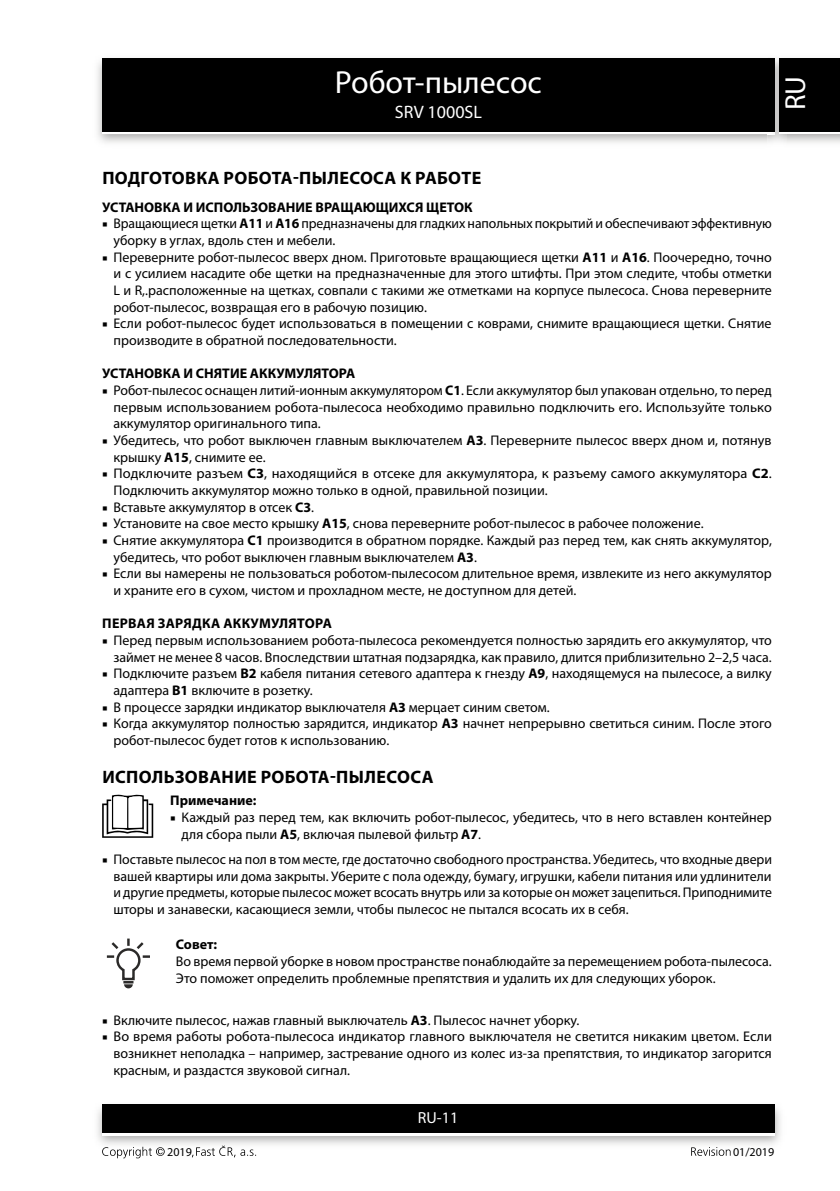
<style>
.page{position:relative;width:840px;height:1191px;background:#fff}
.page>*{position:absolute;margin:0;border:0;box-sizing:border-box;transform-origin:0 0}
.t1{font:32px "Myriad Pro";color:#fff}
.t2{font:29px "Myriad Pro";color:#fff}
.t3{font:700 18px "Myriad Pro";letter-spacing:.02em;color:#000}
.t4{font:18px "Myriad Pro";color:#fff}
.t5{font:16px "Myriad Pro";color:#fff}
.t6{font:14px/16.6px "Myriad Pro";color:#000}
.t7{font:700 14px "Myriad Pro";color:#000}
.t8{font:700 14px "Myriad Pro";letter-spacing:.02em;color:#000}
.t9{font:12px "Myriad Pro";color:#000}
.s1{font-family:"Minion Pro"}
.s2{font-weight:700}
</style>
<div class="page">
<div style="left:102px;top:61px;width:672px;height:73px;background:linear-gradient(to right,#000,#000)"></div>
<div style="left:102px;top:58px;width:672px;height:73px;background:#000"></div>
<img style="left:97px;top:1104px;width:684px;height:41px">
<div style="left:102px;top:1107px;width:672px;height:28px;background:linear-gradient(to right,#fff,#fff)"></div>
<div style="left:102px;top:1104px;width:672px;height:28px;background:#000"></div>
<img style="left:767px;top:56px;width:18px;height:89px">
<svg style="left:767px;top:131px;width:7px;height:3px"></svg>
<img style="left:767px;top:58px;width:7px;height:3px">
<img style="left:767px;top:61px;width:7px;height:70px">
<div style="left:778px;top:61px;width:61px;height:73px;background:linear-gradient(to right,#000,#000)"></div>
<div style="left:778px;top:58px;width:61px;height:73px;background:#000"></div>
<svg style="left:102px;top:1146px;width:63px;height:12px"></svg>
<svg style="left:192px;top:1145px;width:64px;height:12px"></svg>
<svg style="left:691px;top:1147px;width:39px;height:8px"></svg>
<svg style="left:102px;top:794px;width:51px;height:43px"></svg>
<svg style="left:107px;top:938px;width:43px;height:50px"></svg>
<h1 class="t1" style="left:335px;top:62px;width:208px">Робот-пылесос</h1>
<p class="t4" style="left:394px;top:101px;width:89px">SRV 1000SL</p>
<h2 class="t2" style="left:777px;top:110px;width:36px;rotate:-90deg">RU</h2>
<p class="t3" style="left:102px;top:166px;width:380px">ПОДГОТОВКА РОБОТА-ПЫЛЕСОСА К РАБОТЕ</p>
<p class="t7" style="left:102px;top:198px;width:372px">УСТАНОВКА И ИСПОЛЬЗОВАНИЕ ВРАЩАЮЩИХСЯ ЩЕТОК</p>
<p class="t6" style="left:113px;top:215px;width:659px;text-indent:-11px"><span class="s1">■</span> Вращающиеся щетки <span class="s2">A11</span> и <span class="s2">A16</span> предназначены для гладких напольных покрытий и обеспечивают эффективную уборку в углах, вдоль стен и мебели.</p>
<p class="t6" style="left:113px;top:248px;width:659px;text-align:justify;text-indent:-11px"><span class="s1">■</span> Переверните робот-пылесос вверх дном. Приготовьте вращающиеся щетки <span class="s2">A11</span> и <span class="s2">A16</span>. Поочередно, точно и с усилием насадите обе щетки на предназначенные для этого штифты. При этом следите, чтобы отметки L и R,.расположенные на щетках, совпали с такими же отметками на корпусе пылесоса. Снова переверните робот-пылесос, возвращая его в рабочую позицию.</p>
<p class="t6" style="left:113px;top:315px;width:659px;text-indent:-11px"><span class="s1">■</span> Если робот-пылесос будет использоваться в помещении с коврами, снимите вращающиеся щетки. Снятие производите в обратной последовательности.</p>
<p class="t7" style="left:102px;top:364px;width:254px">УСТАНОВКА И СНЯТИЕ АККУМУЛЯТОРА</p>
<p class="t6" style="left:113px;top:382px;width:659px;text-align:justify;text-indent:-11px"><span class="s1">■</span> Робот-пылесос оснащен литий-ионным аккумулятором <span class="s2">С1</span>. Если аккумулятор был упакован отдельно, то перед первым использованием робота-пылесоса необходимо правильно подключить его. Используйте только аккумулятор оригинального типа.</p>
<p class="t6" style="left:113px;top:432px;width:659px;text-indent:-11px"><span class="s1">■</span> Убедитесь, что робот выключен главным выключателем <span class="s2">A3</span>. Переверните пылесос вверх дном и, потянув крышку <span class="s2">А15</span>, снимите ее.</p>
<p class="t6" style="left:113px;top:465px;width:659px;text-indent:-11px"><span class="s1">■</span> Подключите разъем <span class="s2">С3</span>, находящийся в отсеке для аккумулятора, к разъему самого аккумулятора <span class="s2">С2</span>.<br>Подключить аккумулятор можно только в одной, правильной позиции.</p>
<p class="t6" style="left:102px;top:498px;width:213px"><span class="s1">■</span> Вставьте аккумулятор в отсек <span class="s2">С3</span>.</p>
<p class="t6" style="left:102px;top:515px;width:602px"><span class="s1">■</span> Установите на свое место крышку <span class="s2">А15</span>, снова переверните робот-пылесос в рабочее положение.</p>
<p class="t6" style="left:113px;top:532px;width:659px;text-indent:-11px"><span class="s1">■</span> Снятие аккумулятора <span class="s2">С1</span> производится в обратном порядке. Каждый раз перед тем, как снять аккумулятор, убедитесь, что робот выключен главным выключателем <span class="s2">А3</span>.</p>
<p class="t6" style="left:113px;top:565px;width:659px;text-indent:-11px"><span class="s1">■</span> Если вы намерены не пользоваться роботом-пылесосом длительное время, извлеките из него аккумулятор и храните его в сухом, чистом и прохладном месте, не доступном для детей.</p>
<p class="t8" style="left:102px;top:614px;width:231px">ПЕРВАЯ ЗАРЯДКА АККУМУЛЯТОРА</p>
<p class="t6" style="left:102px;top:632px;width:670px;text-align:right"><span class="s1">■</span> Перед первым использованием робота-пылесоса рекомендуется полностью зарядить его аккумулятор, что займет не менее 8 часов. Впоследствии штатная подзарядка, как правило, длится приблизительно 2–2,5 часа.</p>
<p class="t6" style="left:113px;top:665px;width:659px;text-indent:-11px"><span class="s1">■</span> Подключите разъем <span class="s2">B2</span> кабеля питания сетевого адаптера к гнезду <span class="s2">А9</span>, находящемуся на пылесосе, а вилку адаптера <span class="s2">В1</span> включите в розетку.</p>
<p class="t6" style="left:102px;top:698px;width:449px"><span class="s1">■</span> В процессе зарядки индикатор выключателя <span class="s2">А3</span> мерцает синим светом.</p>
<p class="t6" style="left:113px;top:715px;width:659px;text-indent:-11px"><span class="s1">■</span> Когда аккумулятор полностью зарядится, индикатор <span class="s2">A3</span> начнет непрерывно светиться синим. После этого робот-пылесос будет готов к использованию.</p>
<p class="t3" style="left:102px;top:765px;width:332px">ИСПОЛЬЗОВАНИЕ РОБОТА-ПЫЛЕСОСА</p>
<p class="t7" style="left:170px;top:791px;width:88px">Примечание:</p>
<p class="t6" style="left:181px;top:808px;width:591px;text-indent:-11px"><span class="s1">■</span> Каждый раз перед тем, как включить робот-пылесос, убедитесь, что в него вставлен контейнер для сбора пыли <span class="s2">A5</span>, включая пылевой фильтр <span class="s2">A7</span>.</p>
<p class="t6" style="left:113px;top:850px;width:659px;text-align:justify;text-indent:-11px"><span class="s1">■</span> Поставьте пылесос на пол в том месте, где достаточно свободного пространства. Убедитесь, что входные двери вашей квартиры или дома закрыты. Уберите с пола одежду, бумагу, игрушки, кабели питания или удлинители и другие предметы, которые пылесос может всосать внутрь или за которые он может зацепиться. Приподнимите шторы и занавески, касающиеся земли, чтобы пылесос не пытался всосать их в себя.</p>
<p class="t7" style="left:176px;top:935px;width:43px">Совет:</p>
<p class="t6" style="left:176px;top:952px;width:597px">Во время первой уборке в новом пространстве понаблюдайте за перемещением робота-пылесоса.<br>Это поможет определить проблемные препятствия и удалить их для следующих уборок.</p>
<p class="t6" style="left:102px;top:1011px;width:478px"><span class="s1">■</span> Включите пылесос, нажав главный выключатель <span class="s2">A3</span>. Пылесос начнет уборку.</p>
<p class="t6" style="left:113px;top:1028px;width:659px;text-align:justify;text-indent:-11px"><span class="s1">■</span> Во время работы робота-пылесоса индикатор главного выключателя не светится никаким цветом. Если возникнет неполадка – например, застревание одного из колес из-за препятствия, то индикатор загорится красным, и раздастся звуковой сигнал.</p>
<p class="t5" style="left:417px;top:1108px;width:42px">RU-11</p>
<p class="t9" style="left:167px;top:1144px;width:26px">2019</p>
<p class="t9" style="left:732px;top:1144px;width:43px">01/2019</p>
</div>
